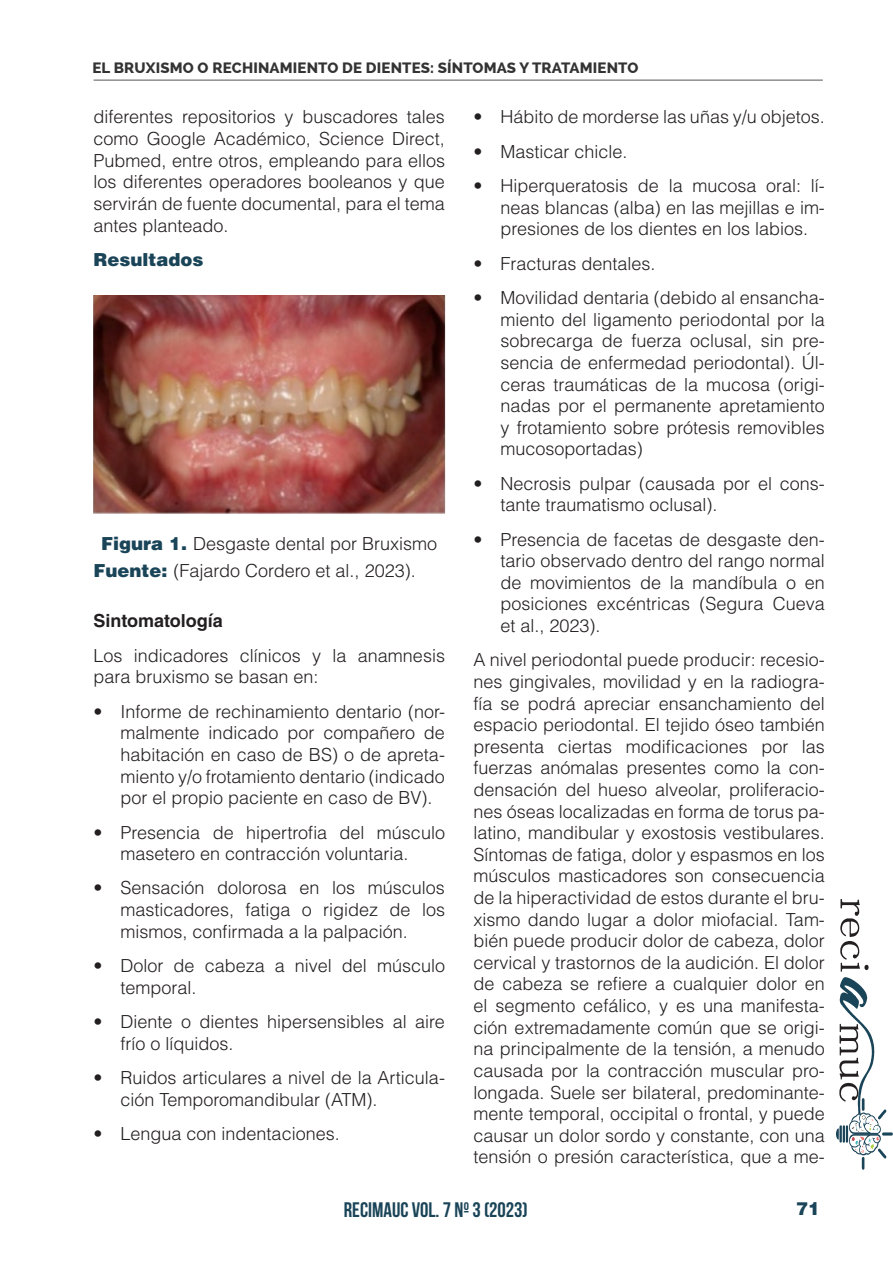
<style>
.page{position:relative;width:893px;height:1263px;background:#fff}
.page>*{position:absolute;margin:0;border:0;box-sizing:border-box;transform-origin:0 0}
.t1{font:700 21px "Bebas Neue";color:#1a4458}
.t2{font:300 18px/21.6px "Helvetica LT Std";color:#231f20;text-align:justify}
.t3{font:700 18px "Helvetica LT Std";color:#231f20}
.t4{font:900 18px "Helvetica LT Std";color:#1a4458}
.t5{font:800 15px "Raleway";letter-spacing:.01em;color:#333}
.s1{font-weight:900;color:#1a4458}
</style>
<div class="page">
<hr style="left:94px;top:80px;width:729px;height:1px;background:#545557">
<svg style="left:836px;top:899px;width:57px;height:271px"></svg>
<img style="left:94px;top:296px;width:351px;height:218px">
<p class="t5" style="left:92px;top:59px;width:547px">EL BRUXISMO O RECHINAMIENTO DE DIENTES: SÍNTOMAS Y TRATAMIENTO</p>
<p class="t2" style="left:94px;top:106px;width:353px">diferentes repositorios y buscadores tales como Google Académico, Science Direct, Pubmed, entre otros, empleando para ellos los diferentes operadores booleanos y que servirán de fuente documental, para el tema antes planteado.</p>
<p class="t4" style="left:94px;top:248px;width:112px">Resultados</p>
<p class="t2" style="left:473px;top:106px;width:353px">• Hábito de morderse las uñas y/u objetos.</p>
<p class="t2" style="left:473px;top:140px;width:156px">• Masticar chicle.</p>
<p class="t2" style="left:500px;top:175px;width:326px;text-indent:-27px">• Hiperqueratosis de la mucosa oral: lí&shy;neas blancas (alba) en las mejillas e im&shy;presiones de los dientes en los labios.</p>
<p class="t2" style="left:473px;top:252px;width:184px">• Fracturas dentales.</p>
<p class="t2" style="left:500px;top:287px;width:326px;text-indent:-27px">• Movilidad dentaria (debido al ensancha&shy;miento del ligamento periodontal por la sobrecarga de fuerza oclusal, sin pre&shy;sencia de enfermedad periodontal). Úl&shy;ceras traumáticas de la mucosa (origi&shy;nadas por el permanente apretamiento y frotamiento sobre prótesis removibles mucosoportadas)</p>
<p class="t2" style="left:500px;top:472px;width:326px;text-indent:-27px">• Necrosis pulpar (causada por el cons&shy;tante traumatismo oclusal).</p>
<p class="t2" style="left:500px;top:528px;width:326px;text-indent:-27px">• Presencia de facetas de desgaste den&shy;tario observado dentro del rango normal de movimientos de la mandíbula o en posiciones excéntricas (Segura Cueva et al., 2023).</p>
<p class="t2" style="left:473px;top:649px;width:353px">A nivel periodontal puede producir: recesio&shy;nes gingivales, movilidad y en la radiogra&shy;fía se podrá apreciar ensanchamiento del espacio periodontal. El tejido óseo también presenta ciertas modificaciones por las fuerzas anómalas presentes como la con&shy;densación del hueso alveolar, proliferacio&shy;nes óseas localizadas en forma de torus pa&shy;latino, mandibular y exostosis vestibulares.<br>Síntomas de fatiga, dolor y espasmos en los músculos masticadores son consecuencia de la hiperactividad de estos durante el bru&shy;xismo dando lugar a dolor miofacial. Tam&shy;bién puede producir dolor de cabeza, dolor cervical y trastornos de la audición. El dolor de cabeza se refiere a cualquier dolor en el segmento cefálico, y es una manifesta&shy;ción extremadamente común que se origi&shy;na principalmente de la tensión, a menudo causada por la contracción muscular pro&shy;longada. Suele ser bilateral, predominante&shy;mente temporal, occipital o frontal, y puede causar un dolor sordo y constante, con una tensión o presión característica, que a me-</p>
<p class="t2" style="left:101px;top:533px;width:338px"><span class="s1">Figura 1.</span> Desgaste dental por Bruxismo</p>
<p class="t2" style="left:94px;top:560px;width:324px"><span class="s1">Fuente:</span> (Fajardo Cordero et al., 2023).</p>
<p class="t3" style="left:94px;top:610px;width:131px">Sintomatología</p>
<p class="t2" style="left:94px;top:644px;width:353px">Los indicadores clínicos y la anamnesis para bruxismo se basan en:</p>
<p class="t2" style="left:121px;top:700px;width:326px;text-indent:-27px">• Informe de rechinamiento dentario (nor&shy;malmente indicado por compañero de habitación en caso de BS) o de apreta&shy;miento y/o frotamiento dentario (indicado por el propio paciente en caso de BV).</p>
<p class="t2" style="left:94px;top:821px;width:353px;text-align:center">• Presencia de hipertrofia del músculo masetero en contracción voluntaria.</p>
<p class="t2" style="left:121px;top:877px;width:326px;text-indent:-27px">• Sensación dolorosa en los músculos masticadores, fatiga o rigidez de los mismos, confirmada a la palpación.</p>
<p class="t2" style="left:121px;top:955px;width:326px;text-indent:-27px">• Dolor de cabeza a nivel del músculo temporal.</p>
<p class="t2" style="left:121px;top:1011px;width:326px;text-indent:-27px">• Diente o dientes hipersensibles al aire frío o líquidos.</p>
<p class="t2" style="left:121px;top:1066px;width:326px;text-indent:-27px">• Ruidos articulares a nivel de la Articula&shy;ción Temporomandibular (ATM).</p>
<p class="t2" style="left:94px;top:1122px;width:248px">• Lengua con indentaciones.</p>
<p class="t1" style="left:344px;top:1198px;width:185px">RECIMAUC VOL. 7 Nº 3 (2023)</p>
<p class="t4" style="left:796px;top:1197px;width:26px">71</p>
</div>
